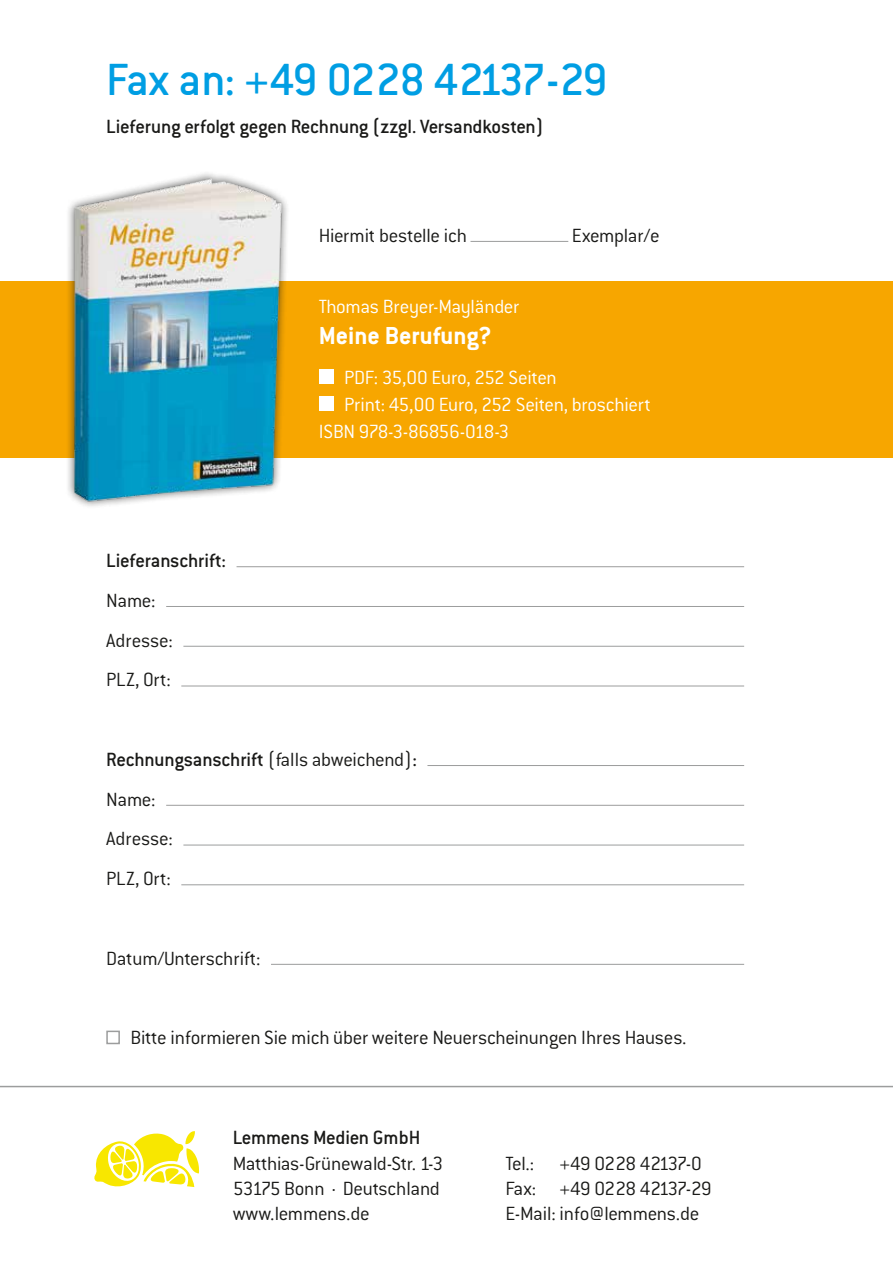
<style>
.page{position:relative;width:893px;height:1263px;background:#fff}
.page>*{position:absolute;margin:0;border:0;box-sizing:border-box;transform-origin:0 0}
.t1{font:500 49.5px "Conduit ITC Std";letter-spacing:-.035em;color:#009ee3}
.t2{font:700 27px "Conduit ITC Std";color:#fff}
.t3{font:300 21px/39.8px "Conduit ITC Std";letter-spacing:-.015em;color:#1a1a18}
.t4{font:300 21px "Conduit ITC Std";letter-spacing:-.015em;color:#fff}
.t5{font:500 21px "Conduit ITC Std";letter-spacing:-.015em;color:#1a1a18}
.s1{font-weight:500}
</style>
<div class="page">
<div style="left:0;top:282px;width:893px;height:176px;background:#f7a600"></div>
<hr style="left:0;top:1086px;width:893px;height:1px;background:#9c9d9d">
<svg style="left:94px;top:1131px;width:105px;height:56px"></svg>
<hr style="left:470px;top:241px;width:98px;height:1px;background:#9c9d9d">
<div style="left:319px;top:369px;width:15px;height:15px;background:#fff"></div>
<div style="left:319px;top:396px;width:15px;height:15px;background:#fff"></div>
<hr style="left:237px;top:566px;width:507px;height:1px;background:#9c9d9d">
<hr style="left:166px;top:606px;width:578px;height:1px;background:#9c9d9d">
<hr style="left:183px;top:646px;width:561px;height:1px;background:#9c9d9d">
<hr style="left:181px;top:686px;width:563px;height:1px;background:#9c9d9d">
<hr style="left:427px;top:765px;width:317px;height:1px;background:#9c9d9d">
<hr style="left:166px;top:805px;width:578px;height:1px;background:#9c9d9d">
<hr style="left:183px;top:845px;width:561px;height:1px;background:#9c9d9d">
<hr style="left:181px;top:884px;width:563px;height:1px;background:#9c9d9d">
<hr style="left:271px;top:964px;width:473px;height:1px;background:#9c9d9d">
<div style="left:106px;top:1030px;width:14px;height:14px;border:2px solid #9c9d9d"></div>
<img style="left:48px;top:173px;width:265px;height:334px">
<h1 class="t1" style="left:106px;top:50px;width:503px">Fax an: +49 0228 42137-29</h1>
<p class="t5" style="left:106px;top:114px;width:439px">Lieferung erfolgt gegen Rechnung (zzgl. Versandkosten)</p>
<p class="t3" style="left:319px;top:215px;width:149px">Hiermit bestelle ich</p>
<p class="t3" style="left:572px;top:215px;width:89px">Exemplar/e</p>
<p class="t5" style="left:106px;top:548px;width:121px">Lieferanschrift:</p>
<p class="t3" style="left:106px;top:580px;width:68px">Name:<br>Adresse:<br>PLZ, Ort:</p>
<p class="t4" style="left:319px;top:293px;width:202px">Thomas Breyer-Mayländer</p>
<p class="t2" style="left:319px;top:319px;width:174px">Meine Berufung?</p>
<p class="t4" style="left:344px;top:365px;width:214px">PDF: 35,00 Euro, 252 Seiten</p>
<p class="t4" style="left:344px;top:392px;width:308px">Print: 45,00 Euro, 252 Seiten, broschiert</p>
<p class="t4" style="left:319px;top:419px;width:192px">ISBN 978-3-86856-018-3</p>
<p class="t3" style="left:106px;top:739px;width:312px"><span class="s1">Rechnungsanschrift</span> (falls abweichend)<span class="s1">:<br></span>Name:<br>Adresse:<br>PLZ, Ort:</p>
<p class="t3" style="left:106px;top:938px;width:156px">Datum/Unterschrift:</p>
<p class="t3" style="left:130px;top:1017px;width:558px">Bitte informieren Sie mich über weitere Neuerscheinungen Ihres Hauses.</p>
<p class="t5" style="left:233px;top:1125px;width:189px">Lemmens Medien GmbH</p>
<p class="t3" style="left:233px;top:1150px;width:212px;line-height:25.2px">Matthias-Grünewald-Str. 1-3<br>53175 Bonn · Deutschland www.lemmens.de</p>
<p class="t3" style="left:505px;top:1150px;width:208px;line-height:25.2px">Tel.: +49 0228 42137-0<br>Fax: +49 0228 42137-29<br>E-Mail: info@lemmens.de</p>
</div>
